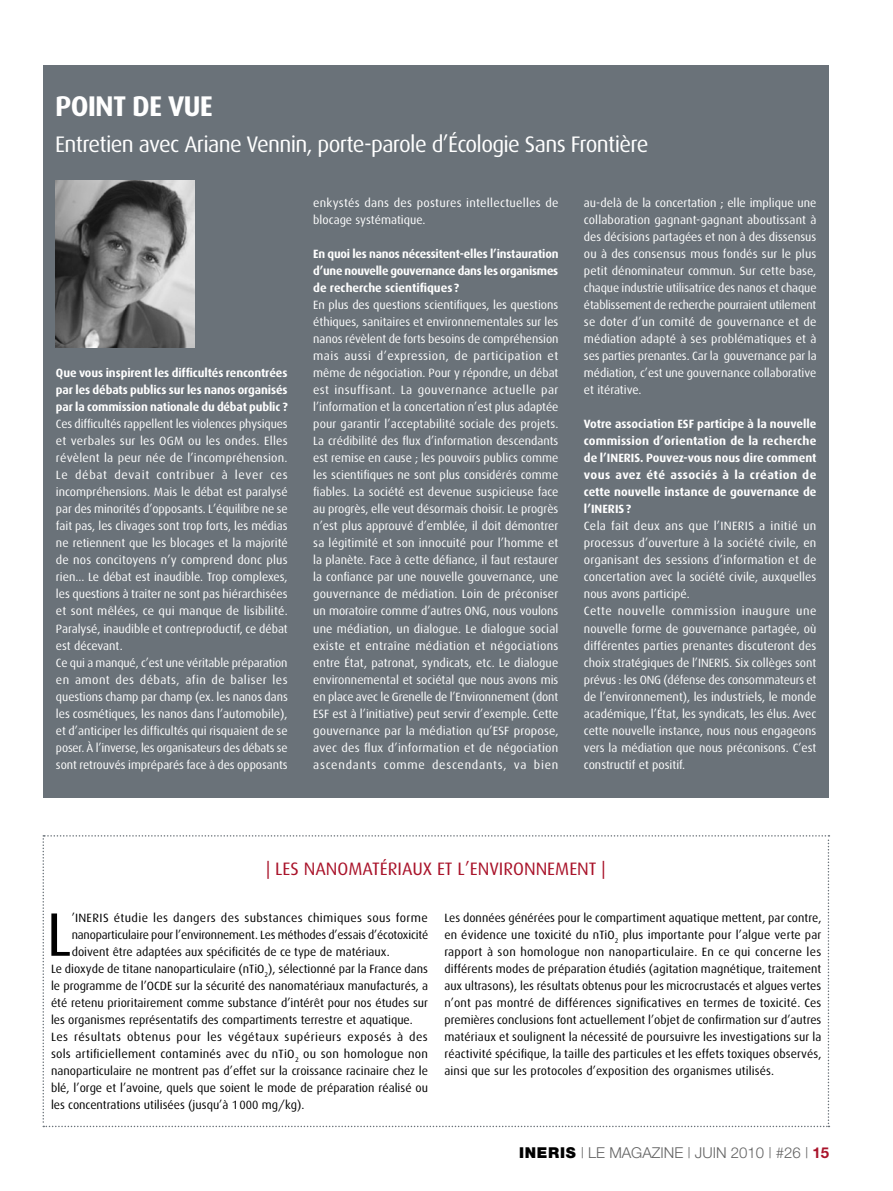
<style>
.page{position:relative;width:893px;height:1191px;background:#fff}
.page>*{position:absolute;margin:0;border:0;box-sizing:border-box;transform-origin:0 0}
.t1{font:61.5px "Dax";color:#000}
.t2{font:700 28.5px "Dax";letter-spacing:-.03em;color:#fff}
.t3{font:22.5px "Dax";letter-spacing:-.03em;color:#fff}
.t4{font:18px "Dax";color:#a9132a}
.t5{font:300 15px "Helvetica Neue";color:#636363}
.t6{font:12px/17px "Dax";color:#fff}
.t7{font:12px/17px "Dax";color:#000;text-align:justify}
.t8{font:700 12px/17px "Dax";letter-spacing:-.01em;color:#fff;text-align:justify}
.t9{font:12px/17px "Dax";letter-spacing:.02em;color:#fff}
.t10{font:12px "Dax";letter-spacing:.02em;color:#000}
.t11{font:12px "Dax";letter-spacing:.04em;color:#000}
.t12{font:12px "Dax";letter-spacing:.025em;color:#000}
.s1{font-weight:900;color:#000}
.s2{font-weight:700;color:#a9132a}
</style>
<div class="page">
<div style="left:43px;top:65px;width:785px;height:732px;background:#6a7279"></div>
<img style="left:56px;top:181px;width:138px;height:166px">
<svg style="left:43px;top:835px;width:786px;height:292px"></svg>
<h2 class="t2" style="left:55px;top:90px;width:159px">POINT DE VUE</h2>
<h3 class="t3" style="left:55px;top:131px;width:595px">Entretien avec Ariane Vennin, porte-parole d’Écologie Sans Frontière</h3>
<p class="t8" style="left:56px;top:365px;width:233px">Que vous inspirent les difficultés rencontrées par les débats publics sur les nanos organisés par la commission nationale du débat public ?</p>
<p class="t6" style="left:56px;top:416px;width:233px">Ces difficultés rappellent les violences physiques et verbales sur les OGM ou les ondes. Elles révèlent la peur née de l’incompréhension.<br>Le débat devait contribuer à lever ces incompréhensions. Mais le débat est paralysé par des minorités d’opposants. L’équilibre ne se fait pas, les clivages sont trop forts, les médias ne retiennent que les blocages et la majorité de nos concitoyens n’y comprend donc plus rien... Le débat est inaudible. Trop complexes, les questions à traiter ne sont pas hiérarchisées et sont mêlées, ce qui manque de lisibilité.<br>Paralysé, inaudible et contreproductif, ce débat est décevant.<br>Ce qui a manqué, c’est une véritable préparation en amont des débats, afin de baliser les questions champ par champ (ex. les nanos dans les cosmétiques, les nanos dans l’automobile), et d’anticiper les difficultés qui risquaient de se poser. À l’inverse, les organisateurs des débats se sont retrouvés impréparés face à des opposants</p>
<p class="t9" style="left:313px;top:195px;width:247px">enkystés dans des postures intellectuelles de blocage systématique.</p>
<p class="t8" style="left:313px;top:246px;width:247px">En quoi les nanos nécessitent-elles l’instauration d’une nouvelle gouvernance dans les organismes de recherche scientifiques ?</p>
<p class="t6" style="left:313px;top:297px;width:247px;text-align:justify">En plus des questions scientifiques, les questions éthiques, sanitaires et environnementales sur les nanos révèlent de forts besoins de compréhension mais aussi d’expression, de participation et même de négociation. Pour y répondre, un débat est insuffisant. La gouvernance actuelle par l’information et la concertation n’est plus adaptée pour garantir l’acceptabilité sociale des projets.<br>La crédibilité des flux d’information descendants est remise en cause ; les pouvoirs publics comme les scientifiques ne sont plus considérés comme fiables. La société est devenue suspicieuse face au progrès, elle veut désormais choisir. Le progrès n’est plus approuvé d’emblée, il doit démontrer sa légitimité et son innocuité pour l’homme et la planète. Face à cette défiance, il faut restaurer la confiance par une nouvelle gouvernance, une gouvernance de médiation. Loin de préconiser un moratoire comme d’autres ONG, nous voulons une médiation, un dialogue. Le dialogue social existe et entraîne médiation et négociations entre État, patronat, syndicats, etc. Le dialogue environnemental et sociétal que nous avons mis en place avec le Grenelle de l’Environnement (dont ESF est à l’initiative) peut servir d’exemple. Cette gouvernance par la médiation qu’ESF propose, avec des flux d’information et de négociation ascendants comme descendants, va bien</p>
<p class="t6" style="left:584px;top:195px;width:234px;text-align:justify">au-delà de la concertation ; elle implique une collaboration gagnant-gagnant aboutissant à des décisions partagées et non à des dissensus ou à des consensus mous fondés sur le plus petit dénominateur commun. Sur cette base, chaque industrie utilisatrice des nanos et chaque établissement de recherche pourraient utilement se doter d’un comité de gouvernance et de médiation adapté à ses problématiques et à ses parties prenantes. Car la gouvernance par la médiation, c’est une gouvernance collaborative et itérative.</p>
<p class="t8" style="left:584px;top:416px;width:234px">Votre association ESF participe à la nouvelle commission d’orientation de la recherche de l’INERIS. Pouvez-vous nous dire comment vous avez été associés à la création de cette nouvelle instance de gouvernance de l’INERIS ?</p>
<p class="t6" style="left:584px;top:518px;width:234px">Cela fait deux ans que l’INERIS a initié un processus d’ouverture à la société civile, en organisant des sessions d’information et de concertation avec la société civile, auxquelles nous avons participé.<br>Cette nouvelle commission inaugure une nouvelle forme de gouvernance partagée, où différentes parties prenantes discuteront des choix stratégiques de l’INERIS. Six collèges sont prévus : les ONG (défense des consommateurs et de l’environnement), les industriels, le monde académique, l’État, les syndicats, les élus. Avec cette nouvelle instance, nous nous engageons vers la médiation que nous préconisons. C’est constructif et positif.</p>
<h3 class="t4" style="left:266px;top:858px;width:49px">| Les nanomatériaux</h3>
<h3 class="t4" style="left:437px;top:858px;width:44px">et l’environnement</h3>
<h3 class="t4" style="left:602px;top:858px;width:6px">|</h3>
<h1 class="t1" style="left:46px;top:900px;width:27px">L</h1>
<p class="t12" style="left:72px;top:911px;width:358px">’INERIS étudie les dangers des substances chimiques sous forme</p>
<p class="t7" style="left:72px;top:926px;width:358px">nanoparticulaire pour l’environnement. Les méthodes d’essais d’écotoxicité</p>
<p class="t7" style="left:72px;top:943px;width:320px">doivent être adaptées aux spécificités de ce type de matériaux.</p>
<p class="t7" style="left:51px;top:960px;width:379px">Le dioxyde de titane nanoparticulaire (nTiO<sub>2</sub>), sélectionné par la France dans</p>
<p class="t7" style="left:51px;top:977px;width:379px">le programme de l’OCDE sur la sécurité des nanomatériaux manufacturés, a</p>
<p class="t7" style="left:51px;top:994px;width:379px">été retenu prioritairement comme substance d’intérêt pour nos études sur</p>
<p class="t7" style="left:51px;top:1011px;width:363px">les organismes représentatifs des compartiments terrestre et aquatique.</p>
<p class="t11" style="left:51px;top:1030px;width:378px">Les résultats obtenus pour les végétaux supérieurs exposés à des</p>
<p class="t10" style="left:51px;top:1047px;width:378px">sols artificiellement contaminés avec du nTiO<sub>2</sub> ou son homologue non</p>
<p class="t7" style="left:51px;top:1062px;width:379px">nanoparticulaire ne montrent pas d’effet sur la croissance racinaire chez le</p>
<p class="t7" style="left:51px;top:1079px;width:379px">blé, l’orge et l’avoine, quels que soient le mode de préparation réalisé ou</p>
<p class="t7" style="left:51px;top:1096px;width:255px">les concentrations utilisées (jusqu’à 1000 mg/kg).</p>
<p class="t7" style="left:444px;top:909px;width:379px">Les données générées pour le compartiment aquatique mettent, par contre, en évidence une toxicité du nTiO<sub>2</sub> plus importante pour l’algue verte par rapport à son homologue non nanoparticulaire. En ce qui concerne les différents modes de préparation étudiés (agitation magnétique, traitement aux ultrasons), les résultats obtenus pour les microcrustacés et algues vertes n’ont pas montré de différences significatives en termes de toxicité. Ces premières conclusions font actuellement l’objet de confirmation sur d’autres matériaux et soulignent la nécessité de poursuivre les investigations sur la réactivité spécifique, la taille des particules et les effets toxiques observés, ainsi que sur les protocoles d’exposition des organismes utilisés.</p>
<p class="t5" style="left:519px;top:1143px;width:312px"><span class="s1">INERIS</span> | LE MAGAZINE | JUIN 2010 | #26 | <span class="s2">15</span></p>
</div>
